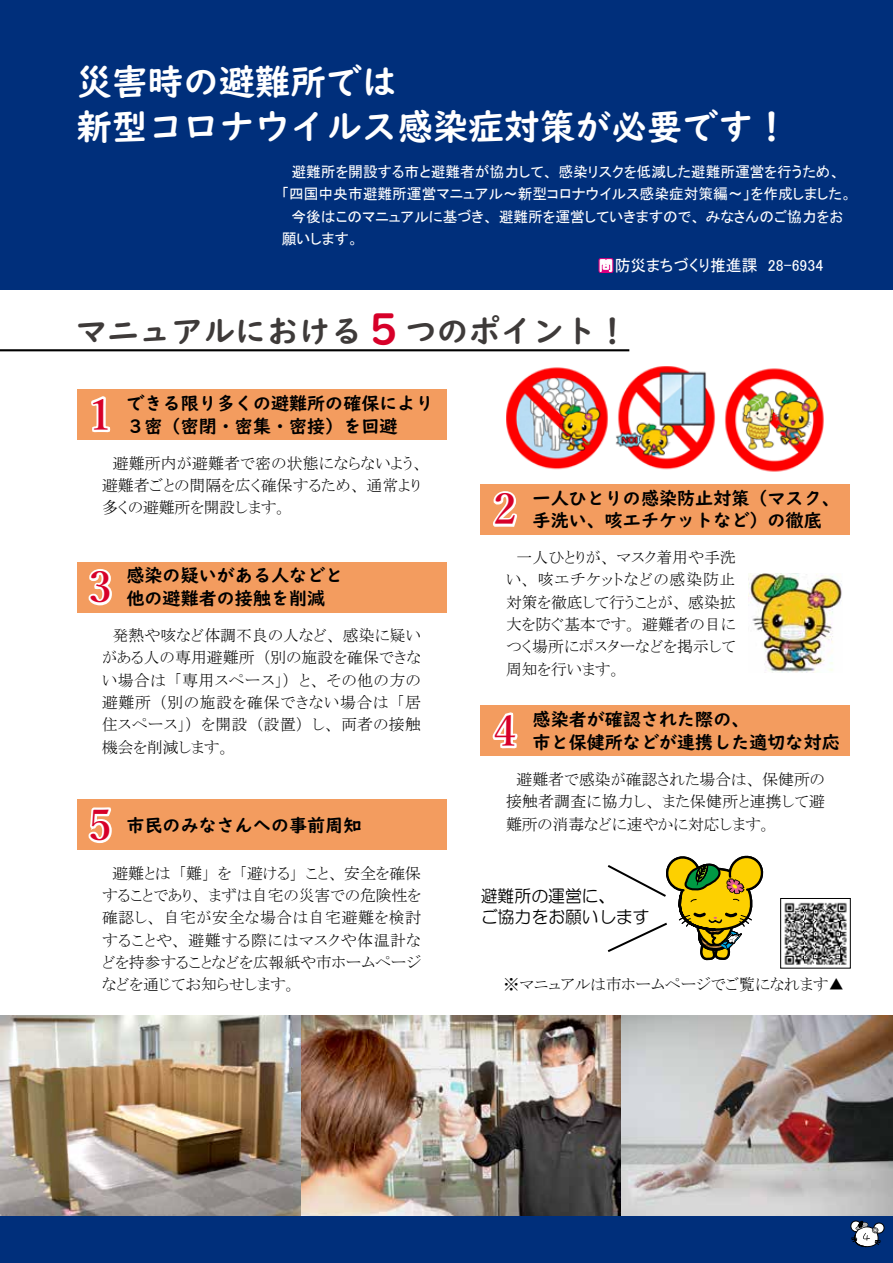
<style>
.page{position:relative;width:893px;height:1263px;background:#fff}
.page>*{position:absolute;margin:0;border:0;box-sizing:border-box;transform-origin:0 0}
.t1{font:600 42.75px "Yu Mincho";color:#d70029}
.t2{font:42.45px "UD Digi Kyokasho NP B";color:#d70029}
.t3{font:35.7px/45.2px "UD Digi Kyokasho NP B";color:#fff}
.t4{font:31.95px "UD Digi Kyokasho NP B";color:#3e3a39}
.t5{font:18px/22.5px "UD Digi Kyokasho NP B";color:#000}
.t6{font:17.1px/21px "HG Maru Gothic MPRO";color:#000}
.t7{font:15.9px/22.4px "MS P Mincho";letter-spacing:.005em;color:#000}
.t8{font:15.9px "MS P Gothic";color:#fff}
.t9{font:15.9px "MS P Mincho";letter-spacing:.05em;color:#000}
.t10{font:14.85px/22.4px "MS P Gothic";color:#fff}
</style>
<div class="page">
<img style="left:621px;top:1015px;width:272px;height:201px">
<img style="left:0;top:1015px;width:301px;height:201px">
<img style="left:301px;top:1015px;width:320px;height:201px">
<div style="left:77px;top:799px;width:369px;height:51px;background:#f39c5f"></div>
<div style="left:77px;top:562px;width:369px;height:50px;background:#f39c5f"></div>
<div style="left:0;top:0;width:893px;height:289px;background:#002f7b"></div>
<div style="left:77px;top:389px;width:369px;height:51px;background:#f39c5f"></div>
<svg style="left:91px;top:396px;width:20px;height:37px"></svg>
<svg style="left:85px;top:569px;width:337px;height:44px"></svg>
<svg style="left:88px;top:807px;width:24px;height:37px"></svg>
<hr style="left:0;top:349px;width:629px;height:2px;background:#000">
<div style="left:0;top:1216px;width:893px;height:47px;background:#002f7b"></div>
<svg style="left:850px;top:1220px;width:35px;height:27px"></svg>
<svg style="left:479px;top:258px;width:367px;height:711px"></svg>
<img style="left:782px;top:900px;width:65px;height:66px">
<div style="left:780px;top:898px;width:70px;height:70px;border:1px solid #000"></div>
<h3 class="t3" style="left:77px;top:59px;width:714px">災害時の避難所では<br>新型コロナウイルス感染症対策が必要です!</h3>
<p class="t10" style="left:282px;top:160px;width:572px">　避難所を開設する市と避難者が協力して、感染リスクを低減した避難所運営を行うため、<br>「四国中央市避難所運営マニュアル～新型コロナウイルス感染症対策編～」を作成しました。　今後はこのマニュアルに基づき、避難所を運営していきますので、みなさんのご協力をお願いします。</p>
<p class="t8" style="left:615px;top:257px;width:144px">防災まちづくり推進課</p>
<p class="t8" style="left:768px;top:257px;width:57px">28-6934</p>
<h3 class="t4" style="left:75px;top:312px;width:289px">マニュアルにおける</h3>
<h2 class="t2" style="left:362px;top:304px;width:44px">５</h2>
<h3 class="t4" style="left:405px;top:312px;width:225px">つのポイント!</h3>
<h1 class="t1" style="left:89px;top:391px;width:24px">1</h1>
<p class="t5" style="left:126px;top:392px;width:309px">できる限り多くの避難所の確保により<br>３密（密閉・密集・密接）を回避</p>
<p class="t7" style="left:102px;top:452px;width:323px">　避難所内が避難者で密の状態にならないよう、避難者ごとの間隔を広く確保するため、通常より多くの避難所を開設します。</p>
<h1 class="t1" style="left:89px;top:563px;width:24px">3</h1>
<p class="t5" style="left:126px;top:564px;width:218px">感染の疑いがある人などと他の避難者の接触を削減</p>
<p class="t7" style="left:102px;top:624px;width:320px;text-align:right">　発熱や咳など体調不良の人など、感染に疑い（別の施設を確保できな</p>
<p class="t7" style="left:102px;top:646px;width:154px">がある人の専用避難所</p>
<p class="t7" style="left:102px;top:669px;width:65px">い場合は</p>
<p class="t7" style="left:174px;top:669px;width:119px">「専用スペース」）</p>
<p class="t7" style="left:299px;top:669px;width:123px">と、その他の方の</p>
<p class="t7" style="left:102px;top:691px;width:50px">避難所</p>
<p class="t9" style="left:159px;top:694px;width:231px">（別の施設を確保できない場合は</p>
<p class="t7" style="left:396px;top:691px;width:26px">居「</p>
<p class="t7" style="left:102px;top:713px;width:130px">住スペース」）<br>機会を削減します。</p>
<p class="t7" style="left:202px;top:713px;width:47px">を開設</p>
<p class="t7" style="left:255px;top:713px;width:50px">（設置）</p>
<p class="t7" style="left:312px;top:713px;width:110px">し、両者の接触</p>
<h1 class="t1" style="left:89px;top:801px;width:24px">5</h1>
<p class="t5" style="left:126px;top:814px;width:236px">市民のみなさんへの事前周知</p>
<p class="t7" style="left:178px;top:862px;width:33px">難「 」</p>
<p class="t7" style="left:239px;top:862px;width:60px">「避ける」</p>
<p class="t7" style="left:306px;top:862px;width:117px">こと、安全を確保</p>
<p class="t7" style="left:102px;top:862px;width:320px">　避難とは<br>することであり、まずは自宅の災害での危険性を確認し、自宅が安全な場合は自宅避難を検討することや、避難する際にはマスクや体温計などを持参することなどを広報紙や市ホームページなどを通じてお知らせします。</p>
<p class="t7" style="left:218px;top:862px;width:15px">を</p>
<h1 class="t1" style="left:494px;top:486px;width:24px">2</h1>
<p class="t5" style="left:533px;top:487px;width:309px">一人ひとりの感染防止対策（マスク、手洗い、咳エチケットなど）の徹底</p>
<p class="t7" style="left:506px;top:546px;width:231px;text-align:justify">　一人ひとりが、マスク着用や手洗い、咳エチケットなどの感染防止対策を徹底して行うことが、感染拡大を防ぐ基本です。避難者の目につく場所にポスターなどを掲示して周知を行います。</p>
<h1 class="t1" style="left:494px;top:707px;width:24px">4</h1>
<p class="t5" style="left:533px;top:708px;width:309px">感染者が確認された際の、<br>市と保健所などが連携した適切な対応</p>
<p class="t7" style="left:506px;top:768px;width:320px;text-align:justify">　避難者で感染が確認された場合は、保健所の接触者調査に協力し、また保健所と連携して避難所の消毒などに速やかに対応します。</p>
<p class="t6" style="left:481px;top:885px;width:170px">避難所の運営に、<br>ご協力をお願いします</p>
<p class="t7" style="left:504px;top:973px;width:342px">※マニュアルは市ホームページでご覧になれます▲</p>
</div>
